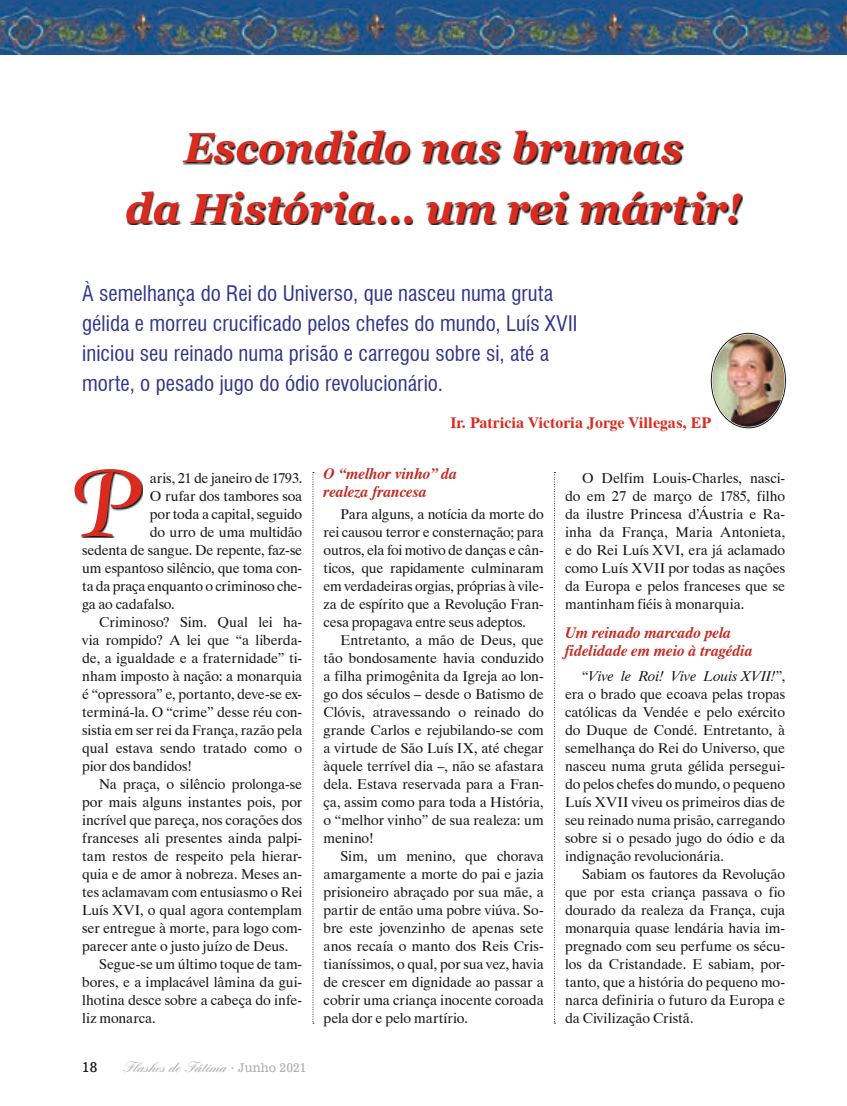
<style>
.page{position:relative;width:847px;height:1106px;background:#fff}
.page>*{position:absolute;margin:0;border:0;box-sizing:border-box;transform-origin:0 0}
.t1{font:105px "Cataneo BT Regular Swash";color:#db2b1e}
.t2{font:italic 700 42px/60.4px "Georgia";color:#db2b1e;text-align:center}
.t3{font:condensed 21px/30px "Swiss 721 BT";letter-spacing:.005em;color:#31358b}
.t4{font:italic 700 15.75px/18px "Dutch 801 BT";letter-spacing:.005em;color:#c52a22}
.t5{font:700 15.75px "Dutch 801 BT";letter-spacing:.005em;color:#db2b1e}
.t6{font:600 15px "Englische Sch T";color:#afb0b0}
.t7{font:14.25px/18px "Dutch 801 BT";letter-spacing:-.01em;color:#151616;text-align:justify}
.t8{font:13.5px "News 701 BT Roman A";color:#151616}
.s1{font-family:"News 701 BT Roman A";font-weight:400;font-size:12px}
.s2{font-style:italic}
</style>
<div class="page">
<img style="left:0;top:0;width:846px;height:54px">
<svg style="left:127px;top:132px;width:615px;height:93px"></svg>
<svg style="left:76px;top:470px;width:67px;height:68px"></svg>
<img style="left:712px;top:334px;width:72px;height:93px">
<svg style="left:554px;top:472px;width:1px;height:551px"></svg>
<svg style="left:312px;top:472px;width:2px;height:551px"></svg>
<h2 class="t2" style="left:125px;top:118px;width:617px">Escondido nas brumas<br>da História… um rei mártir!</h2>
<h3 class="t3" style="left:82px;top:278px;width:496px">À semelhança do Rei do Universo, que nasceu numa gruta gélida e morreu crucificado pelos chefes do mundo, Luís XVII iniciou seu reinado numa prisão e carregou sobre si, até a morte, o pesado jugo do ódio revolucionário.</h3>
<h1 class="t1" style="left:72px;top:439px;width:68px">P</h1>
<p class="t7" style="left:150px;top:469px;width:154px">aris, 21 de janeiro de 1793.</p>
<p class="t7" style="left:150px;top:487px;width:154px">O rufar dos tambores soa</p>
<p class="t7" style="left:150px;top:505px;width:154px">por toda a capital, seguido</p>
<p class="t7" style="left:150px;top:523px;width:154px">do urro de uma multidão</p>
<p class="t7" style="left:82px;top:541px;width:221px">sedenta de sangue. De repente, faz-se</p>
<p class="t7" style="left:82px;top:559px;width:221px">um espantoso silêncio, que toma con-</p>
<p class="t7" style="left:82px;top:577px;width:221px">ta da praça enquanto o criminoso che-</p>
<p class="t7" style="left:82px;top:595px;width:94px">ga ao cadafalso.</p>
<p class="t7" style="left:99px;top:613px;width:204px">Criminoso? Sim. Qual lei ha-</p>
<p class="t7" style="left:82px;top:631px;width:221px">via rompido? A lei que “a liberda-</p>
<p class="t7" style="left:82px;top:649px;width:221px">de, a igualdade e a fraternidade” ti-</p>
<p class="t7" style="left:82px;top:667px;width:221px">nham imposto à nação: a monarquia</p>
<p class="t7" style="left:82px;top:685px;width:221px">é “opressora” e, portanto, deve-se ex-</p>
<p class="t7" style="left:82px;top:703px;width:221px">terminá-la. O “crime” desse réu con-</p>
<p class="t7" style="left:82px;top:721px;width:222px">sistia em ser rei da França, razão pela</p>
<p class="t7" style="left:82px;top:739px;width:221px">qual estava sendo tratado como o</p>
<p class="t7" style="left:82px;top:757px;width:111px">pior dos bandidos!</p>
<p class="t7" style="left:99px;top:775px;width:204px">Na praça, o silêncio prolonga-se</p>
<p class="t7" style="left:82px;top:793px;width:221px">por mais alguns instantes pois, por</p>
<p class="t7" style="left:82px;top:811px;width:221px">incrível que pareça, nos corações dos</p>
<p class="t7" style="left:82px;top:829px;width:221px">franceses ali presentes ainda palpi-</p>
<p class="t7" style="left:82px;top:847px;width:221px">tam restos de respeito pela hierar-</p>
<p class="t7" style="left:82px;top:865px;width:221px">quia e de amor à nobreza. Meses an-</p>
<p class="t7" style="left:82px;top:883px;width:221px">tes aclamavam com entusiasmo o Rei</p>
<p class="t7" style="left:82px;top:901px;width:221px">Luís XVI, o qual agora contemplam</p>
<p class="t7" style="left:82px;top:919px;width:221px">ser entregue à morte, para logo com-</p>
<p class="t7" style="left:82px;top:937px;width:208px">parecer ante o justo juízo de Deus.</p>
<p class="t7" style="left:99px;top:955px;width:204px">Segue-se um último toque de tam-</p>
<p class="t7" style="left:82px;top:973px;width:221px">bores, e a implacável lâmina da gui-</p>
<p class="t7" style="left:82px;top:991px;width:221px">lhotina desce sobre a cabeça do infe-</p>
<p class="t7" style="left:82px;top:1009px;width:75px">liz monarca.</p>
<p class="t8" style="left:82px;top:1058px;width:17px">18</p>
<p class="t6" style="left:122px;top:1058px;width:186px">Flashes de Fátima <sub>·</sub> <span class="s1">Junho 2021</span></p>
<p class="t5" style="left:450px;top:413px;width:262px">Ir. Patricia Victoria Jorge Villegas, EP</p>
<p class="t4" style="left:323px;top:464px;width:135px">O “melhor vinho” da realeza francesa</p>
<p class="t7" style="left:323px;top:505px;width:221px;text-indent:17px">Para alguns, a notícia da morte do rei causou terror e consternação; para outros, ela foi motivo de danças e cân&shy;ticos, que rapidamente culminaram em verdadeiras orgias, próprias à vile&shy;za de espírito que a Revolução Fran&shy;cesa propagava entre seus adeptos.</p>
<p class="t7" style="left:323px;top:631px;width:221px;text-indent:17px">Entretanto, a mão de Deus, que tão bondosamente havia conduzido a filha primogênita da Igreja ao lon&shy;go dos séculos – desde o Batismo de Clóvis, atravessando o reinado do grande Carlos e rejubilando-se com a virtude de São Luís IX, até chegar àquele terrível dia –, não se afastara dela. Estava reservada para a Fran&shy;ça, assim como para toda a História, o “melhor vinho” de sua realeza: um menino!</p>
<p class="t7" style="left:323px;top:847px;width:221px;text-indent:17px">Sim, um menino, que chorava amargamente a morte do pai e jazia prisioneiro abraçado por sua mãe, a partir de então uma pobre viúva. So&shy;bre este jovenzinho de apenas sete anos recaía o manto dos Reis Cris&shy;tianíssimos, o qual, por sua vez, havia de crescer em dignidade ao passar a cobrir uma criança inocente coroada pela dor e pelo martírio.</p>
<p class="t7" style="left:565px;top:469px;width:221px;text-indent:17px">O Delfim Louis-Charles, nasci&shy;do em 27 de março de 1785, filho da ilustre Princesa d’Áustria e Ra&shy;inha da França, Maria Antonieta, e do Rei Luís XVI, era já aclamado como Luís XVII por todas as nações da Europa e pelos franceses que se mantinham fiéis à monarquia.</p>
<p class="t4" style="left:565px;top:623px;width:189px">Um reinado marcado pela fidelidade em meio à tragédia</p>
<p class="t7" style="left:565px;top:667px;width:221px;text-indent:17px">“<span class="s2">Vive le Roi! Vive Louis XVII!</span>”, era o brado que ecoava pelas tropas católicas da Vendée e pelo exército do Duque de Condé. Entretanto, à semelhança do Rei do Universo, que nasceu numa gruta gélida persegui&shy;do pelos chefes do mundo, o pequeno Luís XVII viveu os primeiros dias de seu reinado numa prisão, carregando sobre si o pesado jugo do ódio e da indignação revolucionária.</p>
<p class="t7" style="left:565px;top:865px;width:221px;text-indent:17px">Sabiam os fautores da Revolução que por esta criança passava o fio dourado da realeza da França, cuja monarquia quase lendária havia im&shy;pregnado com seu perfume os sécu&shy;los da Cristandade. E sabiam, por&shy;tanto, que a história do pequeno mo&shy;narca definiria o futuro da Europa e da Civilização Cristã.</p>
</div>
